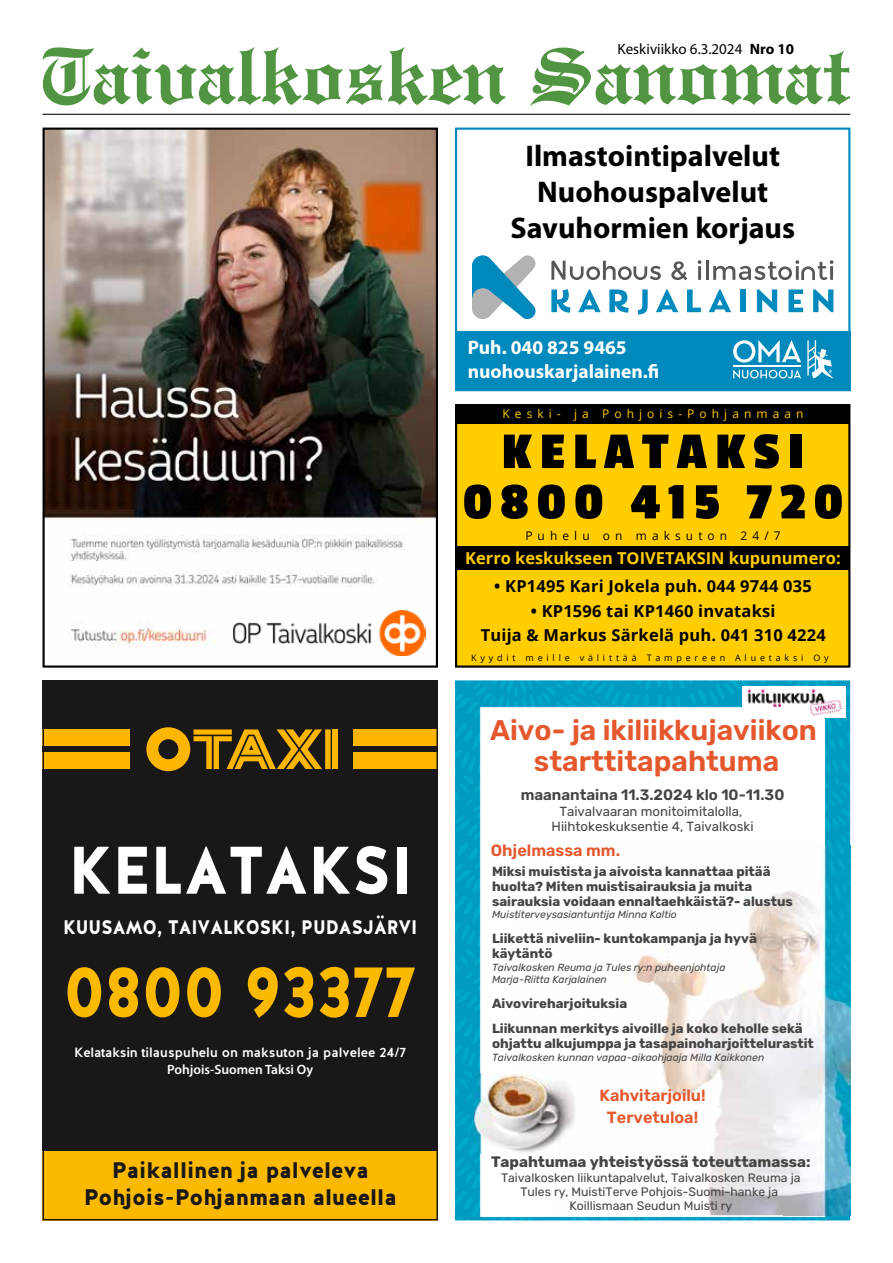
<style>
.page{position:relative;width:893px;height:1263px;background:#fff}
.page>*{position:absolute;margin:0;border:0;box-sizing:border-box;transform-origin:0 0}
.t1{font:900 72.9px "Halis GR";color:#fbb900;scale:.88 1}
.t2{font:900 67.05px "Halis GR";color:#fff;scale:.88 1}
.t3{font:700 53.85px/50.4px "Passion One";letter-spacing:.155em;color:#000;text-align:center}
.t4{font:700 30px/36px "Myriad Pro";color:#000;text-align:center}
.t5{font:600 28.5px/31px "Rubik";color:#e5572c;text-align:center}
.t6{font:900 22.5px/27px "Halis GR";color:#1a1816;text-align:center}
.t7{font:900 19.65px "Halis GR";color:#fff;scale:.88 1}
.t8{font:700 19.5px/23.4px "Myriad Pro";color:#fff}
.t9{font:700 16.5px/24.6px "Open Sans";letter-spacing:.015em;color:#000;text-align:center}
.t10{font:700 16.5px "Open Sans";color:#ffcd00}
.t11{font:600 16.2px/22.6px "Rubik";color:#e5572c;text-align:center}
.t12{font:700 15.15px "Rubik";color:#464343}
.t13{font:600 15.15px "Rubik";color:#464343}
.t14{font:15px "Myriad Pro";color:#000}
.t15{font:500 13.5px "Halis GR";color:#fff}
.t16{font:600 13.5px "Myriad Pro";color:#fff}
.t17{font:700 13.2px/14.9px "Rubik";color:#464343}
.t18{font:13.2px/14.9px "Rubik";color:#464343;text-align:center}
.t19{font:12.3px/14.1px "Rubik";color:#464343;text-align:center}
.t20{font:12px "Open Sans";letter-spacing:.425em;color:#ffcd00}
.t21{font:12px "Open Sans";letter-spacing:.425em;color:#000}
.t22{font:italic 10.35px/12px "Rubik";color:#464343}
.t23{font:9px "Open Sans";letter-spacing:.425em;color:#000}
.s1{font-weight:700}
</style>
<div class="page">
<hr style="left:43px;top:114px;width:807px;height:1px;background:#000">
<svg style="left:42px;top:47px;width:463px;height:59px"></svg>
<svg style="left:530px;top:48px;width:320px;height:58px"></svg>
<svg style="left:43px;top:680px;width:395px;height:540px;fill:#1a1816"></svg>
<div style="left:456px;top:405px;width:393px;height:261px;background:#ffcd00"></div>
<div style="left:456px;top:405px;width:393px;height:18px;background:#000"></div>
<div style="left:456px;top:546px;width:393px;height:24px;background:#000"></div>
<div style="left:455px;top:404px;width:395px;height:264px;border:2px solid #000"></div>
<div style="left:455px;top:332px;width:395px;height:59px;background:#0089bc"></div>
<svg style="left:551px;top:289px;width:19px;height:24px"></svg>
<svg style="left:578px;top:289px;width:23px;height:23px"></svg>
<svg style="left:609px;top:289px;width:20px;height:24px"></svg>
<svg style="left:638px;top:289px;width:10px;height:25px"></svg>
<svg style="left:656px;top:289px;width:22px;height:23px"></svg>
<svg style="left:687px;top:289px;width:14px;height:23px"></svg>
<svg style="left:709px;top:289px;width:22px;height:23px"></svg>
<div style="left:740px;top:289px;width:5px;height:23px;background:#0089bc"></div>
<svg style="left:757px;top:289px;width:20px;height:23px"></svg>
<svg style="left:788px;top:289px;width:15px;height:23px"></svg>
<svg style="left:813px;top:289px;width:20px;height:23px"></svg>
<svg style="left:671px;top:261px;width:16px;height:19px"></svg>
<svg style="left:698px;top:260px;width:3px;height:20px"></svg>
<hr style="left:706px;top:261px;width:3px;height:19px;background:#575756">
<svg style="left:713px;top:260px;width:120px;height:20px"></svg>
<svg style="left:551px;top:261px;width:110px;height:19px"></svg>
<svg style="left:472px;top:256px;width:64px;height:63px"></svg>
<svg style="left:733px;top:370px;width:68px;height:8px"></svg>
<svg style="left:733px;top:340px;width:68px;height:22px"></svg>
<hr style="left:733px;top:366px;width:68px;height:1px;background:#fff">
<svg style="left:807px;top:340px;width:26px;height:38px"></svg>
<div style="left:455px;top:128px;width:395px;height:263px;border:2px solid #0089bc"></div>
<img style="left:46px;top:131px;width:389px;height:517px">
<img style="left:233px;top:611px;width:193px;height:45px">
<div style="left:43px;top:128px;width:395px;height:540px;border:2px solid #000"></div>
<img style="left:455px;top:680px;width:395px;height:540px">
<img style="left:519px;top:845px;width:265px;height:235px">
<img style="left:784px;top:845px;width:66px;height:370px">
<img style="left:552px;top:1080px;width:232px;height:135px">
<img style="left:519px;top:1154px;width:33px;height:61px">
<img style="left:474px;top:1073px;width:102px;height:81px">
<img style="left:742px;top:686px;width:103px;height:31px">
<h2 class="t2" style="left:68px;top:826px;width:392px">KELATAKSI</h2>
<h3 class="t7" style="left:63px;top:914px;width:404px">KUUSAMO, TAIVALKOSKI, PUDASJÄRVI</h3>
<h1 class="t1" style="left:64px;top:944px;width:403px">0800 93377</h1>
<p class="t15" style="left:74px;top:1043px;width:334px">Kelataksin tilauspuhelu on maksuton ja palvelee 24/7</p>
<p class="t16" style="left:167px;top:1061px;width:148px">Pohjois-Suomen Taksi Oy</p>
<h3 class="t6" style="left:84px;top:1157px;width:314px">Paikallinen ja palveleva<br>Pohjois-Pohjanmaan alueella</h3>
<p class="t14" style="left:618px;top:39px;width:178px">Keskiviikko 6.3.2024 <span class="s1">Nro 10</span></p>
<h3 class="t4" style="left:510px;top:137px;width:286px">Ilmastointipalvelut<br>Nuohouspalvelut<br>Savuhormien korjaus</h3>
<h3 class="t8" style="left:468px;top:335px;width:193px">Puh. 040 825 9465 nuohouskarjalainen.fi</h3>
<p class="t20" style="left:502px;top:405px;width:303px">Keski- ja Pohjois-Pohjanmaan</p>
<h3 class="t3" style="left:463px;top:425px;width:381px">KELATAKSI<br>0800 415 720</h3>
<p class="t21" style="left:525px;top:527px;width:257px">Puhelu on maksuton 24/7</p>
<p class="t10" style="left:465px;top:546px;width:377px">Kerro keskukseen TOIVETAKSIN kupunumero:</p>
<p class="t9" style="left:494px;top:573px;width:319px">• KP1495 Kari Jokela puh. 044 9744 035</p>
<p class="t9" style="left:481px;top:598px;width:347px">• KP1596 tai KP1460 invataksi<br>Tuija &amp; Markus Särkelä puh. 041 310 4224</p>
<p class="t23" style="left:471px;top:652px;width:359px">Kyydit meille välittää Tampereen Aluetaksi Oy</p>
<h3 class="t5" style="left:490px;top:716px;width:328px">Aivo- ja ikiliikkujaviikon starttitapahtuma</h3>
<p class="t13" style="left:521px;top:787px;width:265px">maanantaina 11.3.2024 klo 10-11.30</p>
<p class="t18" style="left:552px;top:804px;width:203px">Taivalvaaran monitoimitalolla,<br>Hiihtokeskuksentie 4, Taivalkoski</p>
<p class="t11" style="left:491px;top:839px;width:131px">Ohjelmassa mm.</p>
<p class="t17" style="left:492px;top:864px;width:302px">Miksi muistista ja aivoista kannattaa pitää huolta? Miten muistisairauksia ja muita sairauksia voidaan ennaltaehkäistä?- alustus</p>
<p class="t22" style="left:492px;top:909px;width:186px">Muistiterveysasiantuntija Minna Kaltio</p>
<p class="t17" style="left:492px;top:931px;width:266px">Liikettä niveliin- kuntokampanja ja hyvä käytäntö</p>
<p class="t22" style="left:492px;top:961px;width:235px">Taivalkosken Reuma ja Tules ry:n puheenjohtaja<br>Marja-Riitta Karjalainen</p>
<p class="t17" style="left:492px;top:990px;width:312px;line-height:25.5px">Aivovireharjoituksia<br>Liikunnan merkitys aivoille ja koko keholle sekä</p>
<p class="t17" style="left:492px;top:1036px;width:323px">ohjattu alkujumppa ja tasapainoharjoittelurastit</p>
<p class="t22" style="left:492px;top:1051px;width:274px">Taivalkosken kunnan vapaa-aikaohjaaja Milla Kaikkonen</p>
<p class="t11" style="left:599px;top:1084px;width:108px">Kahvitarjoilu!<br>Tervetuloa!</p>
<p class="t12" style="left:491px;top:1152px;width:321px">Tapahtumaa yhteistyössä toteuttamassa:</p>
<p class="t19" style="left:501px;top:1170px;width:301px">Taivalkosken liikuntapalvelut, Taivalkosken Reuma ja<br>Tules ry, MuistiTerve Pohjois-Suomi-hanke ja<br>Koillismaan Seudun Muisti ry</p>
</div>
